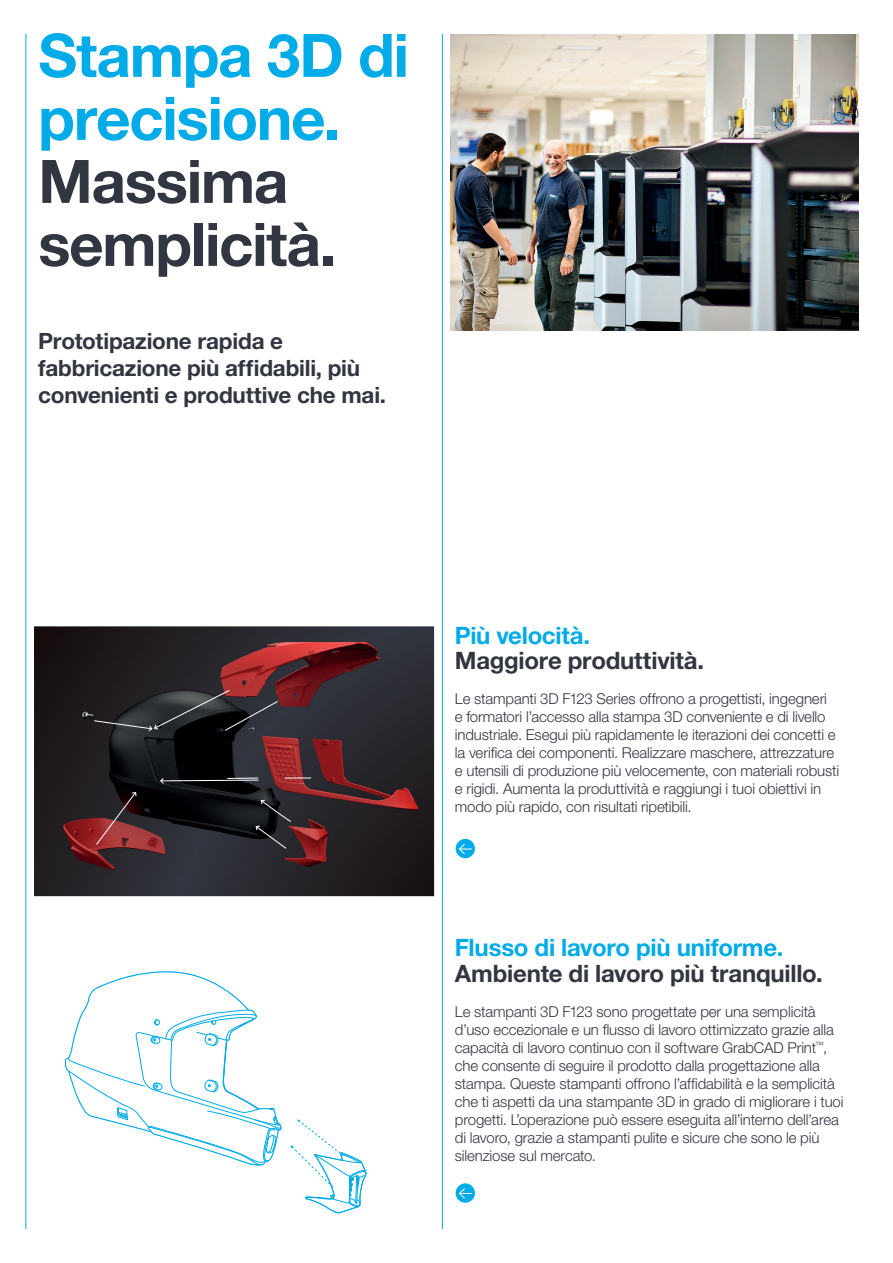
<style>
.page{position:relative;width:893px;height:1263px;background:#fff}
.page>*{position:absolute;margin:0;border:0;box-sizing:border-box;transform-origin:0 0}
.t1{font:700 60px/63px "Helvetica Neue LT Std";letter-spacing:-.02em;color:#00abe7}
.t2{font:700 60px/63px "Helvetica Neue LT Std";letter-spacing:-.02em;color:#323640}
.t3{font:700 24px "Helvetica Neue LT Std";letter-spacing:-.01em;color:#323640}
.t4{font:700 24px "Helvetica Neue LT Std";letter-spacing:-.01em;color:#00abe7}
.t5{font:700 22.5px/27px "Helvetica Neue LT Std";letter-spacing:-.01em;color:#323640}
.t6{font:300 15px/18px "Helvetica Neue LT Std";letter-spacing:-.01em;color:#323640}
</style>
<div class="page">
<hr style="left:26px;top:34px;width:1px;height:1195px;background:#00abe7">
<hr style="left:442px;top:34px;width:1px;height:1195px;background:#00abe7">
<img style="left:451px;top:34px;width:408px;height:297px">
<svg style="left:456px;top:839px;width:19px;height:19px"></svg>
<svg style="left:458px;top:843px;width:14px;height:12px"></svg>
<svg style="left:456px;top:1183px;width:19px;height:20px"></svg>
<svg style="left:458px;top:1187px;width:14px;height:12px"></svg>
<svg style="left:34px;top:626px;width:400px;height:270px"></svg>
<img style="left:60px;top:643px;width:361px;height:234px">
<svg style="left:160px;top:778px;width:99px;height:6px"></svg>
<svg style="left:285px;top:778px;width:26px;height:1px"></svg>
<svg style="left:256px;top:800px;width:35px;height:49px"></svg>
<svg style="left:96px;top:792px;width:40px;height:53px"></svg>
<svg style="left:94px;top:690px;width:184px;height:41px"></svg>
<svg style="left:65px;top:971px;width:217px;height:194px"></svg>
<svg style="left:290px;top:1119px;width:76px;height:95px"></svg>
<h1 class="t1" style="left:38px;top:23px;width:372px">Stampa 3D di precisione.</h1>
<h1 class="t2" style="left:38px;top:149px;width:300px">Massima semplicità.</h1>
<h3 class="t5" style="left:38px;top:327px;width:349px">Prototipazione rapida e fabbricazione più affidabili, più convenienti e produttive che mai.</h3>
<h2 class="t4" style="left:455px;top:620px;width:137px">Più velocità.</h2>
<h2 class="t3" style="left:455px;top:646px;width:251px">Maggiore produttività.</h2>
<p class="t6" style="left:455px;top:689px;width:386px">Le stampanti 3D F123 Series offrono a progettisti, ingegneri<br>e formatori l’accesso alla stampa 3D conveniente e di livello industriale. Esegui più rapidamente le iterazioni dei concetti e la verifica dei componenti. Realizzare maschere, attrezzature e utensili di produzione più velocemente, con materiali robusti e rigidi. Aumenta la produttività e raggiungi i tuoi obiettivi in modo più rapido, con risultati ripetibili.</p>
<h2 class="t4" style="left:455px;top:933px;width:330px">Flusso di lavoro più uniforme.</h2>
<h2 class="t3" style="left:455px;top:958px;width:370px">Ambiente di lavoro più tranquillo.</h2>
<p class="t6" style="left:455px;top:1002px;width:390px">Le stampanti 3D F123 sono progettate per una semplicità d’uso eccezionale e un flusso di lavoro ottimizzato grazie alla capacità di lavoro continuo con il software GrabCAD Print<sup>™</sup>, che consente di seguire il prodotto dalla progettazione alla stampa. Queste stampanti offrono l’affidabilità e la semplicità che ti aspetti da una stampante 3D in grado di migliorare i tuoi progetti. L’operazione può essere eseguita all’interno dell’area di lavoro, grazie a stampanti pulite e sicure che sono le più silenziose sul mercato.</p>
</div>
